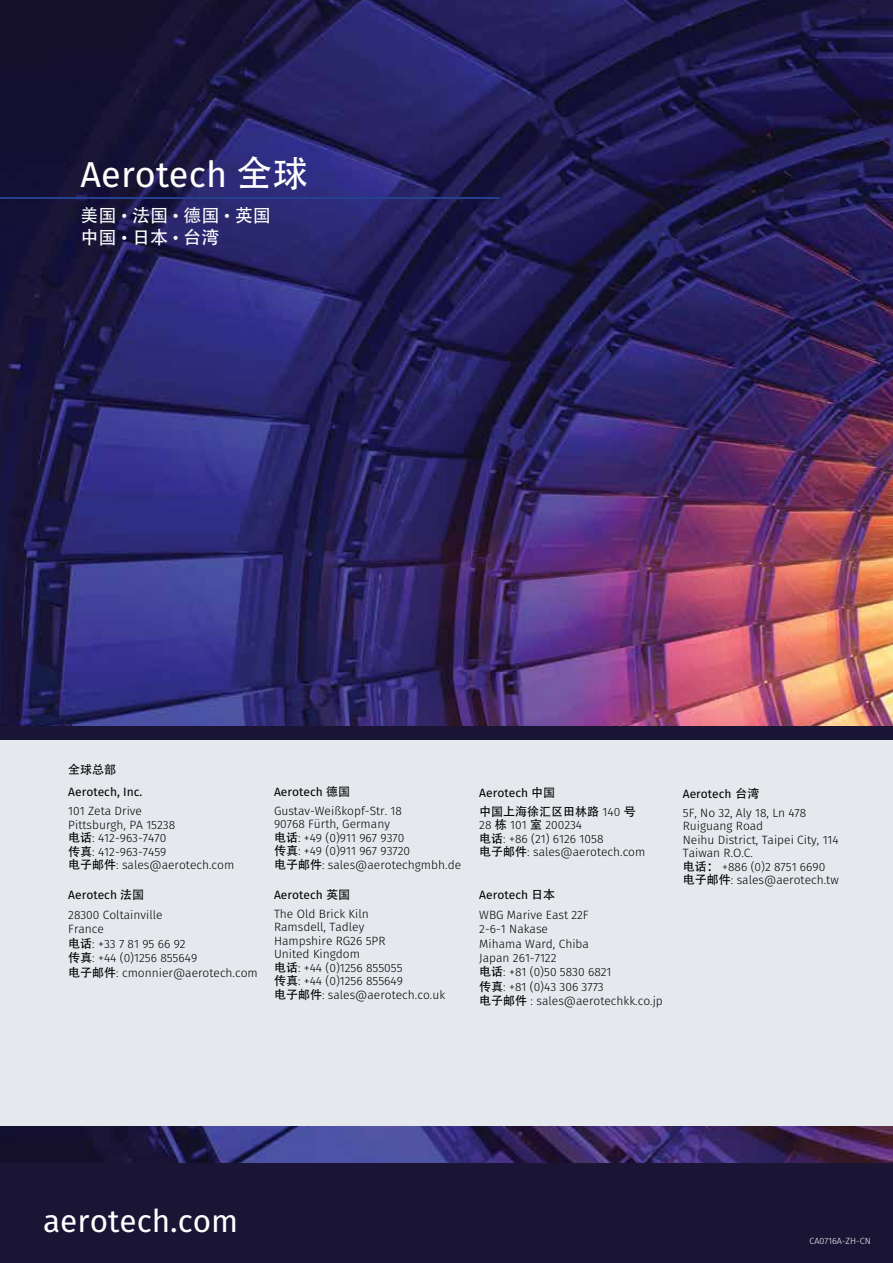
<style>
.page{position:relative;width:893px;height:1263px;background:#fff}
.page>*{position:absolute;margin:0;border:0;box-sizing:border-box;transform-origin:0 0}
.t1{font:36px "Fira Sans";color:#fff}
.t2{font:31.5px "Fira Sans";color:#fff}
.t3{font:18px/21.6px "Adobe Heiti Std";color:#fff}
.t4{font:300 12px/13.5px "Fira Sans";color:#000}
.t5{font:12px "Fira Sans";color:#000}
.t6{font:12px "Adobe Heiti Std";color:#000}
.t7{font:300 9px "Fira Sans";color:#fff}
.s1{font-family:"Adobe Heiti Std"}
.s2{font-family:"Fira Sans"}
.s3{font-family:"Adobe Heiti Std";font-weight:400}
.s4{font-weight:400}
.s5{font-family:"Fira Sans";font-weight:300}
</style>
<div class="page">
<img style="left:0;top:0;width:893px;height:1164px">
<div style="left:0;top:1164px;width:893px;height:99px;background:#1a1435"></div>
<hr style="left:0;top:198px;width:498px;height:1px;background:#25408f">
<div style="left:0;top:738px;width:893px;height:387px;background:#e5e8ec"></div>
<div style="left:0;top:726px;width:893px;height:13px;background:#1a1435"></div>
<h1 class="t1" style="left:81px;top:150px;width:229px">Aerotech <span class="s1">全球</span></h1>
<h3 class="t3" style="left:81px;top:205px;width:192px">美国 <span class="s2">•</span> 法国 <span class="s2">•</span> 德国 <span class="s2">•</span> 英国中国 <span class="s2">•</span> 日本 <span class="s2">•</span> 台湾</h3>
<p class="t6" style="left:68px;top:763px;width:49px">全球总部</p>
<p class="t5" style="left:68px;top:784px;width:76px">Aerotech, Inc.</p>
<p class="t4" style="left:68px;top:804px;width:168px">101 Zeta Drive<br>Pittsburgh, PA 15238<br><span class="s3">电话</span>: 412-963-7470<br><span class="s3">传真</span>: 412-963-7459<br><span class="s3">电子邮件</span>: sales@aerotech.com</p>
<p class="t4" style="left:68px;top:885px;width:96px;line-height:19.8px"><span class="s4">Aerotech</span> <span class="s3">法国<br></span>28300 Coltainville</p>
<p class="t4" style="left:68px;top:922px;width:191px;line-height:14.4px">France<br><span class="s3">电话</span>: +33 7 81 95 66 92<br><span class="s3">传真</span>: +44 (0)1256 855649<br><span class="s3">电子邮件</span>: cmonnier@aerotech.com</p>
<p class="t4" style="left:274px;top:782px;width:129px;line-height:18.9px"><span class="s4">Aerotech</span> <span class="s3">德国<br></span>Gustav-Weißkopf-Str. 18</p>
<p class="t4" style="left:274px;top:817px;width:189px">90768 Fürth, Germany<br><span class="s3">电话</span>: +49 (0)911 967 9370<br><span class="s3">传真</span>: +49 (0)911 967 93720<br><span class="s3">电子邮件</span>: sales@aerotechgmbh.de</p>
<p class="t4" style="left:274px;top:885px;width:96px;line-height:18.9px"><span class="s4">Aerotech</span> <span class="s3">英国<br></span>The Old Brick Kiln</p>
<p class="t4" style="left:274px;top:920px;width:173px">Ramsdell, Tadley<br>Hampshire RG26 5PR<br>United Kingdom<br><span class="s3">电话</span>: +44 (0)1256 855055<br><span class="s3">传真</span>: +44 (0)1256 855649<br><span class="s3">电子邮件</span>: sales@aerotech.co.uk</p>
<p class="t5" style="left:479px;top:784px;width:77px">Aerotech <span class="s1">中国</span></p>
<p class="t6" style="left:479px;top:804px;width:158px">中国上海徐汇区田林路 <span class="s5">140</span> 号</p>
<p class="t4" style="left:479px;top:818px;width:168px">28 <span class="s3">栋</span> 101 <span class="s3">室</span> 200234<br><span class="s3">电话</span>: +86 (21) 6126 1058<br><span class="s3">电子邮件</span>: sales@aerotech.com</p>
<p class="t4" style="left:479px;top:885px;width:111px;line-height:19.8px"><span class="s4">Aerotech</span> <span class="s3">日本<br></span>WBG Marive East 22F</p>
<p class="t4" style="left:479px;top:922px;width:185px;line-height:14.4px">2-6-1 Nakase<br>Mihama Ward, Chiba<br>Japan 261-7122<br><span class="s3">电话</span>: +81 (0)50 5830 6821<br><span class="s3">传真</span>: +81 (0)43 306 3773<br><span class="s3">电子邮件</span> : sales@aerotechkk.co.jp</p>
<p class="t4" style="left:683px;top:784px;width:125px;line-height:18.9px"><span class="s4">Aerotech</span> <span class="s3">台湾<br></span>5F, No 32, Aly 18, Ln 478</p>
<p class="t4" style="left:683px;top:819px;width:157px">Ruiguang Road<br>Neihu District, Taipei City, 114<br>Taiwan R.O.C.<br><span class="s3">电话：</span> +886 (0)2 8751 6690<span class="s3">电子邮件</span>: sales@aerotech.tw</p>
<h2 class="t2" style="left:43px;top:1199px;width:197px">aerotech.com</h2>
<p class="t7" style="left:809px;top:1235px;width:63px">CA0716A-ZH-CN</p>
</div>
